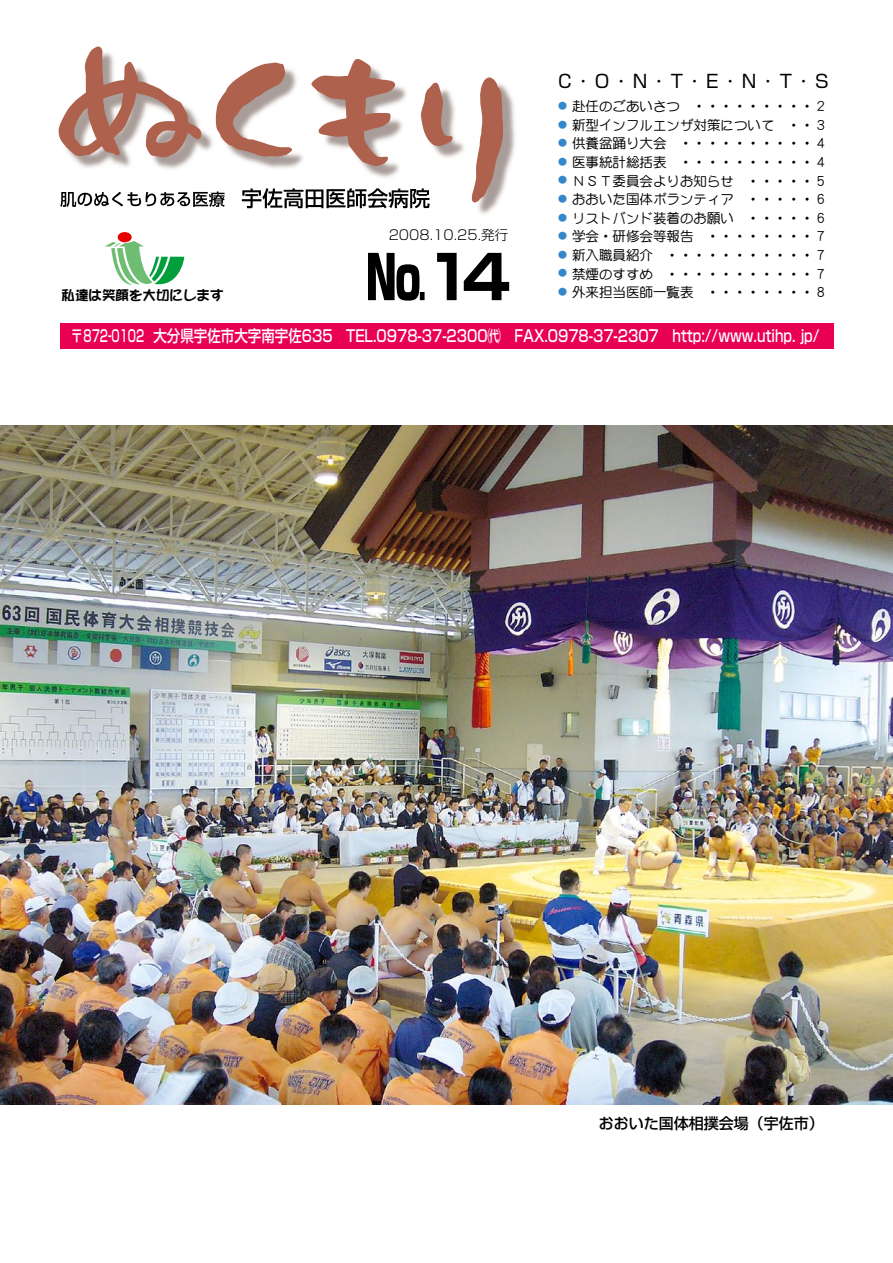
<style>
.page{position:relative;width:893px;height:1263px;background:#fff}
.page>*{position:absolute;margin:0;border:0;box-sizing:border-box;transform-origin:0 0}
.t1{font:60px "Shin Go Pro Bold 90 pv RKSJ H";color:#000}
.t2{font:18px "Shin Go Pro Regular 90 pv RKSJ H";color:#000}
.t3{font:16.2px "Shin Go Pro Medium 90 pv RKSJ H";color:#fff;scale:.83 1}
.t4{font:500 15px "Shin Go Pro";color:#000}
.t5{font:13.5px "DF Maru Gothic Std W5 90 pv RKSJ H";color:#000}
.t6{font:13.5px "Shin Go Pro Light 90 pv RKSJ H";color:#000}
.t7{font:13.5px "DFPOP1 Std W9 90 pv RKSJ H";color:#000}
.t8{font:9px "DF Maru Gothic Std W5 90 pv RKSJ H";color:#3487ca}
</style>
<div class="page">
<div style="left:60px;top:323px;width:773px;height:25px;background:#e90053"></div>
<div style="left:118px;top:232px;width:14px;height:10px;background:#e80001;border-radius:50%"></div>
<svg style="left:105px;top:241px;width:79px;height:44px"></svg>
<img style="left:72px;top:58px;width:443px;height:156px">
<img style="left:408px;top:188px;width:22px;height:20px">
<img style="left:242px;top:188px;width:166px;height:20px">
<img style="left:72px;top:191px;width:153px;height:16px">
<img style="left:61px;top:192px;width:127px;height:15px">
<svg style="left:59px;top:47px;width:142px;height:110px"></svg>
<svg style="left:216px;top:63px;width:76px;height:94px"></svg>
<svg style="left:311px;top:59px;width:84px;height:107px"></svg>
<svg style="left:421px;top:77px;width:82px;height:125px"></svg>
<img style="left:0;top:425px;width:893px;height:679px">
<h2 class="t2" style="left:558px;top:67px;width:272px">C ･ O ･ N ･ T ･ E ･ N ･ T ･ S</h2>
<p class="t5" style="left:693px;top:99px;width:136px">・・・・・・・・・２</p>
<p class="t5" style="left:572px;top:99px;width:109px">赴任のごあいさつ</p>
<p class="t8" style="left:558px;top:101px;width:10px">●</p>
<p class="t5" style="left:572px;top:118px;width:204px">新型インフルエンザ対策について</p>
<p class="t8" style="left:558px;top:119px;width:10px">●</p>
<p class="t5" style="left:787px;top:118px;width:42px">・・３</p>
<p class="t5" style="left:572px;top:136px;width:96px">供養盆踊り大会</p>
<p class="t8" style="left:558px;top:138px;width:10px">●</p>
<p class="t5" style="left:679px;top:136px;width:150px">・・・・・・・・・・４</p>
<p class="t5" style="left:572px;top:155px;width:96px">医事統計総括表</p>
<p class="t8" style="left:558px;top:157px;width:10px">●</p>
<p class="t5" style="left:679px;top:155px;width:150px">・・・・・・・・・・４</p>
<p class="t6" style="left:389px;top:224px;width:121px">2008.10.25.発行</p>
<p class="t8" style="left:558px;top:175px;width:10px">●</p>
<p class="t5" style="left:572px;top:173px;width:163px">ＮＳＴ委員会よりお知らせ</p>
<p class="t5" style="left:747px;top:173px;width:82px">・・・・・５</p>
<p class="t5" style="left:572px;top:192px;width:163px">おおいた国体ボランティア</p>
<p class="t8" style="left:558px;top:194px;width:10px">●</p>
<p class="t5" style="left:747px;top:192px;width:82px">・・・・・６</p>
<p class="t8" style="left:558px;top:212px;width:10px">●</p>
<p class="t5" style="left:572px;top:211px;width:163px">リストバンド装着のお願い</p>
<p class="t5" style="left:747px;top:211px;width:82px">・・・・・６</p>
<p class="t5" style="left:572px;top:229px;width:123px">学会・研修会等報告</p>
<p class="t8" style="left:558px;top:231px;width:10px">●</p>
<p class="t5" style="left:706px;top:229px;width:123px">・・・・・・・・７</p>
<p class="t5" style="left:572px;top:248px;width:82px">新入職員紹介</p>
<p class="t5" style="left:666px;top:248px;width:163px">・・・・・・・・・・・７</p>
<p class="t8" style="left:558px;top:250px;width:10px">●</p>
<h1 class="t1" style="left:365px;top:230px;width:147px">No14</h1>
<p class="t5" style="left:572px;top:266px;width:82px">禁煙のすすめ</p>
<p class="t5" style="left:666px;top:266px;width:163px">・・・・・・・・・・・７</p>
<p class="t8" style="left:558px;top:268px;width:10px">●</p>
<p class="t5" style="left:572px;top:285px;width:123px">外来担当医師一覧表</p>
<p class="t5" style="left:706px;top:285px;width:123px">・・・・・・・・８</p>
<p class="t8" style="left:558px;top:287px;width:10px">●</p>
<p class="t7" style="left:62px;top:288px;width:164px">私達は笑顔を大切にします</p>
<p class="t3" style="left:153px;top:323px;width:804px">大分県宇佐市大字南宇佐635　TEL.0978-37-2300㈹　FAX.0978-37-2307　http://www.utihp jp. /</p>
<p class="t3" style="left:70px;top:323px;width:91px">〒872-0102</p>
<p class="t4" style="left:599px;top:1111px;width:226px">おおいた国体相撲会場（宇佐市(</p>
</div>
